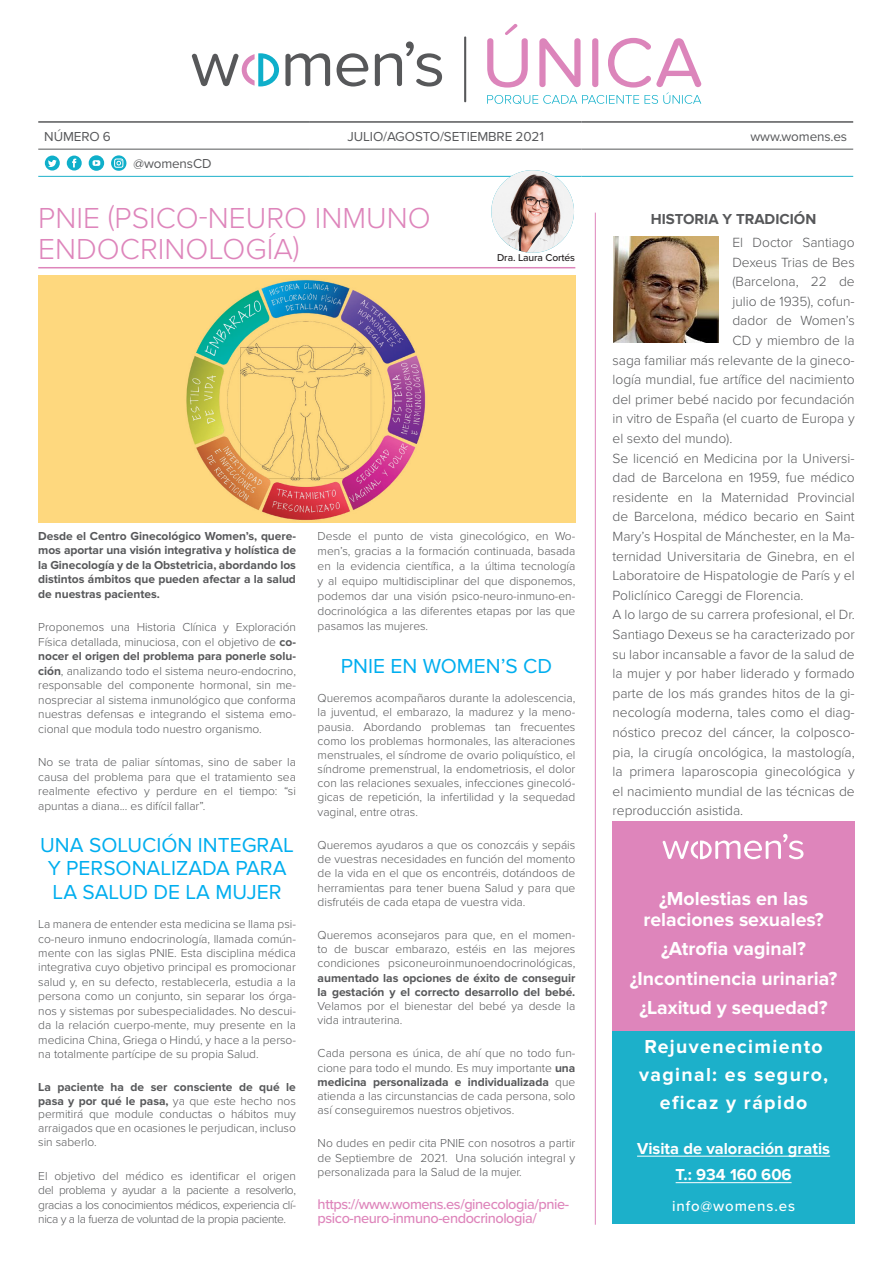
<style>
.page{position:relative;width:893px;height:1263px;background:#fff}
.page>*{position:absolute;margin:0;border:0;box-sizing:border-box;transform-origin:0 0}
.ENTRADAS{font:300 30px/31.5px "Proxima Nova";color:#de85bb}
.AVISO_CENTADO{font:21px/23.4px "Proxima Nova";color:#00aeef;text-align:center}
.ANUCIO_1_PAG{font:700 19.5px/20.9px "Proxima Nova";color:#fff;text-align:center}
.ANUCIO_1_PAG-2{font:700 19.5px "Proxima Nova";letter-spacing:.07em;color:#fff}
.ANUCIO_1_PAG-3{font:700 16.5px "Proxima Nova";color:#fff}
.t1{font:700 15px "Proxima Nova";color:#57585a}
.ANUCIO_1_PAG-4{font:500 15px "Proxima Nova";letter-spacing:.06em;color:#fff}
.LINKs{font:500 14.55px/14.2px "Proxima Nova";letter-spacing:-.03em;color:#de85bb}
.TEXTO_NORMAL{font:300 13.8px/19.6px "Proxima Nova";color:#57585a;text-align:justify}
.t2{font:13.5px "Proxima Nova";letter-spacing:-.01em;color:#57585a}
.TEXTO_NORMAL-2{font:300 12px/14.2px "Proxima Nova";letter-spacing:-.005em;color:#57585a;text-align:justify}
.TEXTO_NORMAL-3{font:700 12px/14.5px "Proxima Nova";letter-spacing:-.005em;color:#57585a;text-align:justify}
.pie_foto_redonda{font:500 10.35px "Proxima Nova";letter-spacing:-.01em;color:#231f20}
.s1{font-weight:700}
</style>
<div class="page">
<div style="left:612px;top:1030px;width:243px;height:193px;background:#1cb0ca"></div>
<svg style="left:285px;top:53px;width:45px;height:33px"></svg>
<svg style="left:337px;top:53px;width:31px;height:34px"></svg>
<svg style="left:375px;top:41px;width:67px;height:46px"></svg>
<svg style="left:192px;top:53px;width:87px;height:33px"></svg>
<svg style="left:487px;top:24px;width:214px;height:80px"></svg>
<hr style="left:464px;top:36px;width:2px;height:66px;background:#57585a">
<hr style="left:38px;top:149px;width:272px;height:1px;background:#57585a">
<hr style="left:310px;top:149px;width:272px;height:1px;background:#57585a">
<hr style="left:582px;top:149px;width:271px;height:1px;background:#57585a">
<hr style="left:38px;top:121px;width:272px;height:2px;background:#57585a">
<hr style="left:310px;top:121px;width:272px;height:2px;background:#57585a">
<hr style="left:582px;top:121px;width:271px;height:2px;background:#57585a">
<hr style="left:38px;top:176px;width:272px;height:1px;background:#1cb0ca">
<hr style="left:310px;top:176px;width:272px;height:1px;background:#1cb0ca">
<hr style="left:582px;top:176px;width:271px;height:1px;background:#1cb0ca">
<svg style="left:45px;top:156px;width:15px;height:15px"></svg>
<svg style="left:67px;top:156px;width:15px;height:15px"></svg>
<svg style="left:89px;top:155px;width:38px;height:16px"></svg>
<hr style="left:38px;top:267px;width:537px;height:1px;background:#de85bb">
<hr style="left:595px;top:213px;width:1px;height:1012px;background:#de85bb">
<div style="left:612px;top:821px;width:243px;height:209px;background:#de85bb"></div>
<svg style="left:663px;top:834px;width:140px;height:25px"></svg>
<hr style="left:637px;top:1156px;width:193px;height:1px;background:#fff">
<hr style="left:676px;top:1182px;width:116px;height:1px;background:#fff">
<img style="left:38px;top:275px;width:537px;height:247px">
<img style="left:614px;top:236px;width:104px;height:106px">
<img style="left:491px;top:170px;width:83px;height:83px;border-radius:41px">
<p class="t2" style="left:44px;top:129px;width:68px">NÚMERO 6</p>
<p class="t2" style="left:348px;top:129px;width:198px">JULIO/AGOSTO/SETIEMBRE 2021</p>
<p class="t2" style="left:750px;top:129px;width:98px">www.womens.es</p>
<p class="t2" style="left:134px;top:156px;width:79px">@womensCD</p>
<p class="ENTRADAS" style="left:38px;top:200px;width:394px">PNIE (PSICO-NEURO INMUNO<br>ENDOCRINOLOGÍA)</p>
<p class="pie_foto_redonda" style="left:497px;top:250px;width:80px">Dra. Laura Cortés</p>
<p class="TEXTO_NORMAL-3" style="left:38px;top:529px;width:259px">Desde el Centro Ginecológico Women’s, quere&shy;mos aportar una visión integrativa y holística de la Ginecología y de la Obstetricia, abordando los distintos ámbitos que pueden afectar a la salud de nuestras pacientes.</p>
<p class="TEXTO_NORMAL-2" style="left:38px;top:619px;width:259px">Proponemos una Historia Clínica y Exploración Física detallada, minuciosa, con el objetivo de <span class="s1">co&shy;nocer el origen del problema para ponerle solu&shy;ción</span>, analizando todo el sistema neuro-endocrino, responsable del componente hormonal, sin me&shy;nospreciar al sistema inmunológico que conforma nuestras defensas e integrando el sistema emo&shy;cional que modula todo nuestro organismo.</p>
<p class="TEXTO_NORMAL-2" style="left:38px;top:754px;width:259px">No se trata de paliar síntomas, sino de saber la causa del problema para que el tratamiento sea realmente efectivo y perdure en el tiempo: “si apuntas a diana... es difícil fallar”.</p>
<p class="AVISO_CENTADO" style="left:40px;top:834px;width:255px">UNA SOLUCIÓN INTEGRAL<br>Y PERSONALIZADA PARA<br>LA SALUD DE LA MUJER</p>
<p class="TEXTO_NORMAL-2" style="left:38px;top:916px;width:259px">La manera de entender esta medicina se llama psi&shy;co-neuro inmuno endocrinología, llamada común&shy;mente con las siglas PNIE. Esta disciplina médica integrativa cuyo objetivo principal es promocionar salud y, en su defecto, restablecerla, estudia a la persona como un conjunto, sin separar los órga&shy;nos y sistemas por subespecialidades. No descui&shy;da la relación cuerpo-mente, muy presente en la medicina China, Griega o Hindú, y hace a la perso&shy;na totalmente partícipe de su propia Salud.</p>
<p class="TEXTO_NORMAL-2" style="left:38px;top:1079px;width:259px;line-height:13.8px"><span class="s1">La paciente ha de ser consciente de qué le pasa y por qué le pasa,</span> ya que este hecho nos permitirá que module conductas o hábitos muy arraigados que en ocasiones le perjudican, incluso sin saberlo.</p>
<p class="TEXTO_NORMAL-2" style="left:38px;top:1168px;width:259px">El objetivo del médico es identificar el origen del problema y ayudar a la paciente a resolverlo, gracias a los conocimientos médicos, experiencia clí&shy;nica y a la fuerza de voluntad de la propia paciente.</p>
<p class="TEXTO_NORMAL-2" style="left:318px;top:527px;width:259px;line-height:15.1px">Desde el punto de vista ginecológico, en Wo&shy;men’s, gracias a la formación continuada, basada en la evidencia científica, a la última tecnología y al equipo multidisciplinar del que disponemos, podemos dar una visión psico-neuro-inmuno-en&shy;docrinológica a las diferentes etapas por las que pasamos las mujeres.</p>
<p class="AVISO_CENTADO" style="left:341px;top:655px;width:213px">PNIE EN WOMEN’S CD</p>
<p class="TEXTO_NORMAL-2" style="left:318px;top:690px;width:259px">Queremos acompañaros durante la adolescencia, la juventud, el embarazo, la madurez y la meno&shy;pausia. Abordando problemas tan frecuentes como los problemas hormonales, las alteraciones menstruales, el síndrome de ovario poliquístico, el síndrome premenstrual, la endometriosis, el dolor con las relaciones sexuales, infecciones ginecoló&shy;gicas de repetición, la infertilidad y la sequedad vaginal, entre otras.</p>
<p class="TEXTO_NORMAL-2" style="left:318px;top:837px;width:259px">Queremos ayudaros a que os conozcáis y sepáis de vuestras necesidades en función del momento de la vida en el que os encontréis, dotándoos de herramientas para tener buena Salud y para que disfrutéis de cada etapa de vuestra vida.</p>
<p class="TEXTO_NORMAL-2" style="left:318px;top:927px;width:259px">Queremos aconsejaros para que, en el momen&shy;to de buscar embarazo, estéis en las mejores condiciones psiconeuroinmunoendocrinológicas, <span class="s1">aumentado las opciones de éxito de conseguir la gestación y el correcto desarrollo del bebé.<br></span>Velamos por el bienestar del bebé ya desde la vida intrauterina.</p>
<p class="TEXTO_NORMAL-2" style="left:318px;top:1046px;width:259px">Cada persona es única, de ahí que no todo fun&shy;cione para todo el mundo. Es muy importante <span class="s1">una medicina personalizada e individualizada</span> que atienda a las circunstancias de cada persona, solo así conseguiremos nuestros objetivos.</p>
<p class="TEXTO_NORMAL-2" style="left:318px;top:1136px;width:259px">No dudes en pedir cita PNIE con nosotros a partir de Septiembre de 2021. Una solución integral y personalizada para la Salud de la mujer.</p>
<p class="LINKs" style="left:318px;top:1196px;width:253px">https://www.womens.es/ginecologia/pnie&shy;psico-neuro-inmuno-endocrinologia/</p>
<p class="t1" style="left:651px;top:210px;width:167px">HISTORIA Y TRADICIÓN</p>
<p class="TEXTO_NORMAL" style="left:732px;top:232px;width:124px">El Doctor Santiago</p>
<p class="TEXTO_NORMAL" style="left:732px;top:251px;width:124px">Dexeus Trias de Bes</p>
<p class="TEXTO_NORMAL" style="left:732px;top:271px;width:124px">(Barcelona, 22 de</p>
<p class="TEXTO_NORMAL" style="left:732px;top:291px;width:124px">julio de 1935), cofun-</p>
<p class="TEXTO_NORMAL" style="left:732px;top:310px;width:124px">dador de Women’s</p>
<p class="TEXTO_NORMAL" style="left:732px;top:330px;width:124px">CD y miembro de la</p>
<p class="TEXTO_NORMAL" style="left:612px;top:349px;width:244px">saga familiar más relevante de la gineco-</p>
<p class="TEXTO_NORMAL" style="left:612px;top:369px;width:244px">logía mundial, fue artífice del nacimiento</p>
<p class="TEXTO_NORMAL" style="left:612px;top:389px;width:244px">del primer bebé nacido por fecundación</p>
<p class="TEXTO_NORMAL" style="left:612px;top:408px;width:244px">in vitro de España (el cuarto de Europa y</p>
<p class="TEXTO_NORMAL" style="left:612px;top:428px;width:121px">el sexto del mundo).</p>
<p class="TEXTO_NORMAL" style="left:612px;top:447px;width:244px">Se licenció en Medicina por la Universi&shy;dad de Barcelona en 1959, fue médico residente en la Maternidad Provincial de Barcelona, médico becario en Saint Mary’s Hospital de Mánchester, en la Ma&shy;ternidad Universitaria de Ginebra, en el Laboratoire de Hispatologie de París y el Policlínico Careggi de Florencia.</p>
<p class="TEXTO_NORMAL" style="left:612px;top:604px;width:244px">A lo largo de su carrera profesional, el Dr.<br>Santiago Dexeus se ha caracterizado por su labor incansable a favor de la salud de la mujer y por haber liderado y formado parte de los más grandes hitos de la gi&shy;necología moderna, tales como el diag&shy;nóstico precoz del cáncer, la colposco&shy;pia, la cirugía oncológica, la mastología, la primera laparoscopia ginecológica y el nacimiento mundial de las técnicas de reproducción asistida.</p>
<p class="ANUCIO_1_PAG" style="left:643px;top:888px;width:182px">¿Molestias en las relaciones sexuales?</p>
<p class="ANUCIO_1_PAG" style="left:661px;top:939px;width:146px">¿Atrofia vaginal?</p>
<p class="ANUCIO_1_PAG" style="left:630px;top:968px;width:209px">¿Incontinencia urinaria?</p>
<p class="ANUCIO_1_PAG" style="left:639px;top:997px;width:190px">¿Laxitud y sequedad?</p>
<p class="ANUCIO_1_PAG-2" style="left:644px;top:1036px;width:180px">Rejuvenecimiento</p>
<p class="ANUCIO_1_PAG-2" style="left:639px;top:1064px;width:191px">vaginal: es seguro,</p>
<p class="ANUCIO_1_PAG-2" style="left:660px;top:1092px;width:149px">eficaz y rápido</p>
<p class="ANUCIO_1_PAG-3" style="left:637px;top:1139px;width:195px">Visita de valoración gratis</p>
<p class="ANUCIO_1_PAG-3" style="left:676px;top:1165px;width:117px">T.: 934 160 606</p>
<p class="ANUCIO_1_PAG-4" style="left:672px;top:1195px;width:125px">info@womens.es</p>
</div>
